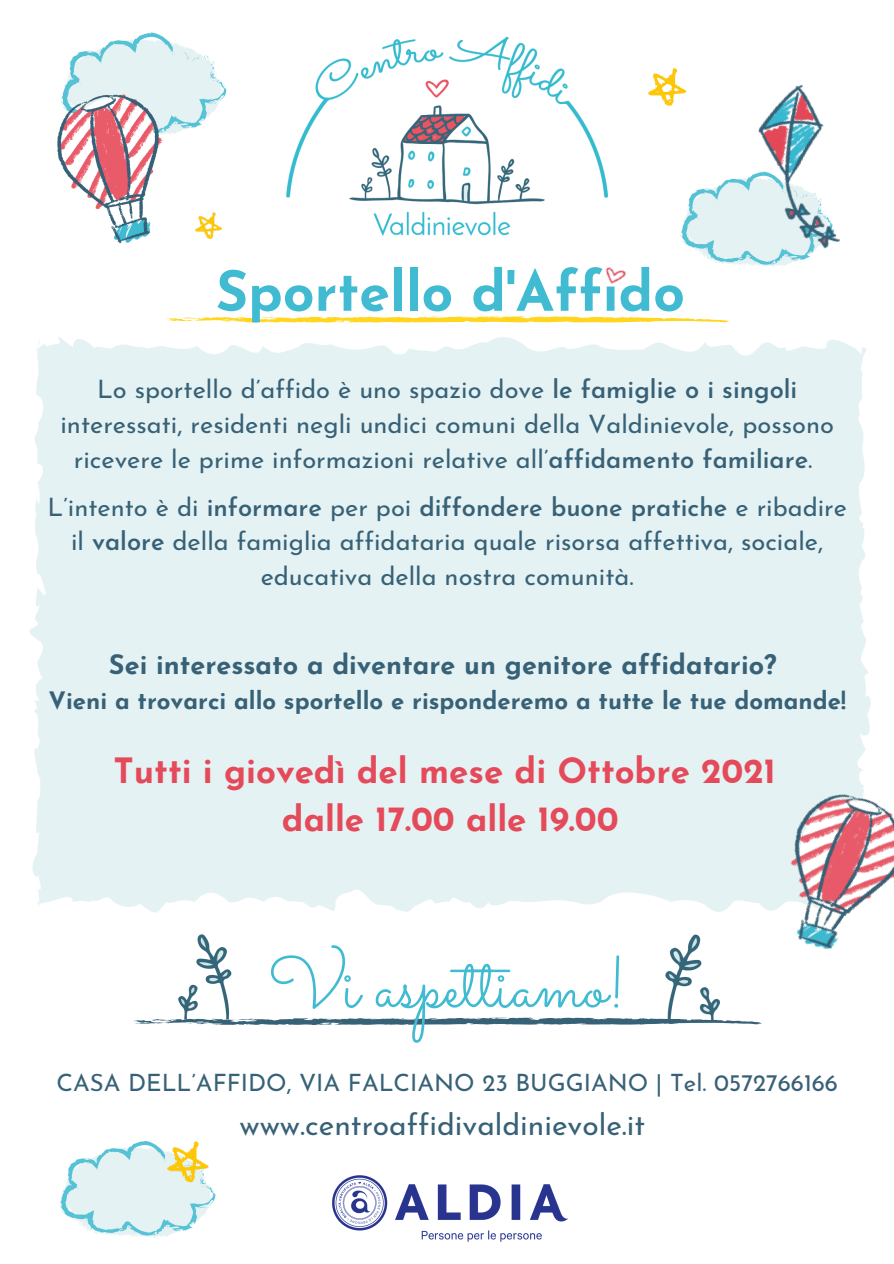
<style>
.page{position:relative;width:894px;height:1264px;background:#fff}
.page>*{position:absolute;margin:0;border:0;box-sizing:border-box;transform-origin:0 0}
.t1{font:72.9px "Sacramento";color:#40bbd2}
.t2{font:700 55.5px "Josefin Sans";color:#40bbd2}
.t3{font:700 34.8px "Josefin Sans";color:#e54a5b}
.t4{font:29.85px "Josefin Sans";color:#376177}
.t5{font:700 27px "Josefin Sans";color:#376177}
.t6{font:25.35px/35px "Josefin Sans";color:#376177;text-align:center}
.t7{font:700 24px "Josefin Sans";color:#376177}
.t8{font:23.85px "Josefin Sans";color:#376177}
.s1{font-weight:600}
</style>
<div class="page">
<img style="left:286px;top:36px;width:322px;height:200px">
<img style="left:332px;top:1175px;width:236px;height:67px">
<img style="left:680px;top:188px;width:34px;height:72px">
<svg style="left:166px;top:316px;width:563px;height:7px"></svg>
<img style="left:605px;top:267px;width:21px;height:17px">
<img style="left:67px;top:32px;width:160px;height:98px">
<img style="left:57px;top:82px;width:125px;height:162px">
<img style="left:714px;top:84px;width:126px;height:183px">
<div style="left:29px;top:337px;width:842px;height:576px;background:#e5f2f3"></div>
<img style="left:178px;top:934px;width:54px;height:73px">
<img style="left:665px;top:934px;width:55px;height:73px">
<svg style="left:133px;top:1007px;width:628px;height:18px"></svg>
<img style="left:59px;top:1140px;width:157px;height:98px">
<img style="left:158px;top:1140px;width:58px;height:48px">
<img style="left:195px;top:212px;width:27px;height:27px">
<img style="left:648px;top:68px;width:39px;height:38px">
<img style="left:719px;top:753px;width:174px;height:238px">
<p class="t2" style="left:216px;top:269px;width:470px">Sportello d'Affido</p>
<p class="t6" style="left:60px;top:374px;width:774px">Lo sportello d’affido è uno spazio dove <span class="s1">le famiglie o i singoli </span>interessati, residenti negli undici comuni della Valdinievole, possono ricevere le prime informazioni relative all’<span class="s1">affidamento familiare</span>.</p>
<p class="t6" style="left:47px;top:491px;width:800px">L’intento è di <span class="s1">informare</span> per poi <span class="s1">diffondere buone pratiche</span> e ribadire il <span class="s1">valore</span> della famiglia affidataria quale risorsa affettiva, sociale, educativa della nostra comunità.</p>
<p class="t5" style="left:109px;top:654px;width:669px">Sei interessato a diventare un genitore affidatario?</p>
<p class="t7" style="left:48px;top:691px;width:798px">Vieni a trovarci allo sportello e risponderemo a tutte le tue domande!</p>
<p class="t3" style="left:113px;top:756px;width:663px">Tutti i giovedì del mese di Ottobre 2021</p>
<p class="t3" style="left:282px;top:805px;width:338px">dalle 17.00 alle 19.00</p>
<p class="t1" style="left:268px;top:938px;width:359px">Vi aspet iamo!</p>
<p class="t8" style="left:57px;top:1073px;width:782px">CASA DELL’AFFIDO, VIA FALCIANO 23 BUGGIANO | Tel. 0572766166</p>
<p class="t4" style="left:239px;top:1112px;width:407px">www.centroaffidivaldinievole.it</p>
</div>
